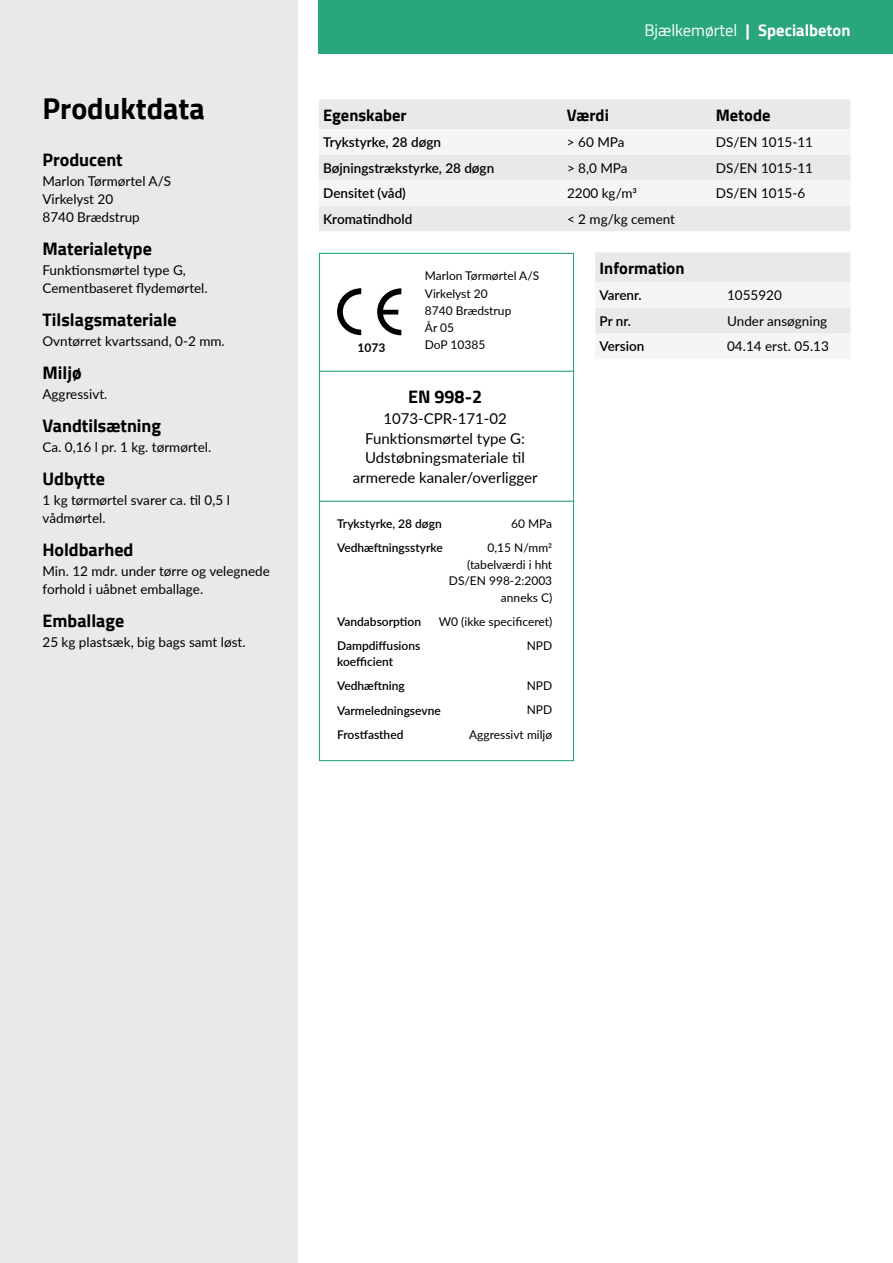
<style>
.page{position:relative;width:893px;height:1263px;background:#fff}
.page>*{position:absolute;margin:0;border:0;box-sizing:border-box;transform-origin:0 0}
.t1{font:700 30px "Cairo";color:#000}
.t2{font:700 18px "Cairo";color:#000}
.t3{font:700 16.5px "Cairo";color:#000}
.t4{font:700 16.5px "Cairo";color:#fff}
.t5{font:15px/19.5px "Lato";color:#000;text-align:center}
.t6{font:13.5px/18px "Lato";color:#000}
.t7{font:600 13.5px "Lato";color:#000}
.t8{font:12px/17.2px "Lato";color:#000;text-align:right}
.t9{font:600 12px/24.2px "Lato";color:#000}
.t10{font:700 12px "Lato";color:#000}
.s1{font-weight:400}
</style>
<div class="page">
<div style="left:0;top:0;width:298px;height:1263px;background:#e9e9ea"></div>
<div style="left:319px;top:0;width:574px;height:53px;background:#29a67a"></div>
<svg style="left:595px;top:252px;width:255px;height:106px"></svg>
<div style="left:319px;top:99px;width:531px;height:132px;background:#e9e9ea"></div>
<svg style="left:319px;top:129px;width:531px;height:77px"></svg>
<div style="left:319px;top:253px;width:255px;height:508px;border:1px solid #29a67a"></div>
<svg style="left:337px;top:288px;width:24px;height:47px"></svg>
<svg style="left:377px;top:288px;width:24px;height:47px"></svg>
<hr style="left:319px;top:371px;width:254px;height:1px;background:#29a67a">
<hr style="left:319px;top:501px;width:254px;height:1px;background:#29a67a">
<h1 class="t1" style="left:43px;top:91px;width:164px">Produktdata</h1>
<h2 class="t2" style="left:43px;top:149px;width:82px">Producent</h2>
<p class="t6" style="left:43px;top:172px;width:130px">Marlon Tørmørtel A/S<br>Virkelyst 20<br>8740 Brædstrup</p>
<h2 class="t2" style="left:43px;top:238px;width:111px">Materialetype</h2>
<p class="t6" style="left:43px;top:261px;width:167px">Funktionsmørtel type G,<br>Cementbaseret flydemørtel.</p>
<h2 class="t2" style="left:43px;top:309px;width:136px">Tilslagsmateriale</h2>
<p class="t6" style="left:43px;top:332px;width:184px">Ovntørret kvartssand, 0-2 mm.</p>
<h2 class="t2" style="left:43px;top:362px;width:41px">Miljø</h2>
<p class="t6" style="left:43px;top:385px;width:66px">Aggressivt.</p>
<h2 class="t2" style="left:43px;top:415px;width:120px">Vandtilsætning</h2>
<p class="t6" style="left:43px;top:438px;width:170px">Ca. 0,16 l pr. 1 kg. tørmørtel.</p>
<h2 class="t2" style="left:43px;top:468px;width:64px">Udbytte</h2>
<p class="t6" style="left:43px;top:491px;width:189px">1 kg tørmørtel svarer ca. til 0,5 l vådmørtel.</p>
<h2 class="t2" style="left:43px;top:539px;width:93px">Holdbarhed</h2>
<p class="t6" style="left:43px;top:562px;width:229px">Min. 12 mdr. under tørre og velegnede forhold i uåbnet emballage.</p>
<h2 class="t2" style="left:43px;top:610px;width:83px">Emballage</h2>
<p class="t6" style="left:43px;top:633px;width:205px">25 kg plastsæk, big bags samt løst.</p>
<p class="t4" style="left:644px;top:21px;width:208px"><span class="s1">Bjælkemørtel</span> | Specialbeton</p>
<p class="t3" style="left:323px;top:106px;width:85px">Egenskaber</p>
<p class="t3" style="left:567px;top:106px;width:43px">Værdi</p>
<p class="t3" style="left:716px;top:106px;width:56px">Metode</p>
<p class="t7" style="left:323px;top:133px;width:119px">Trykstyrke, 28 døgn</p>
<p class="t6" style="left:567px;top:133px;width:59px">&gt; 60 MPa</p>
<p class="t6" style="left:716px;top:133px;width:99px">DS/EN 1015-11</p>
<p class="t7" style="left:323px;top:158px;width:173px">Bøjningstrækstyrke, 28 døgn</p>
<p class="t6" style="left:567px;top:158px;width:62px">&gt; 8,0 MPa</p>
<p class="t6" style="left:716px;top:158px;width:99px">DS/EN 1015-11</p>
<p class="t7" style="left:323px;top:184px;width:84px">Densitet (våd)</p>
<p class="t6" style="left:567px;top:184px;width:71px">2200 kg/m3</p>
<p class="t6" style="left:716px;top:184px;width:91px">DS/EN 1015-6</p>
<p class="t7" style="left:323px;top:209px;width:91px">Kromatindhold</p>
<p class="t6" style="left:567px;top:209px;width:110px">&lt; 2 mg/kg cement</p>
<p class="t10" style="left:358px;top:339px;width:29px">1073</p>
<p class="t8" style="left:425px;top:267px;width:116px;text-align:left">Marlon Tørmørtel A/S<br>Virkelyst 20<br>8740 Brædstrup<br>År 05<br>DoP 10385</p>
<h2 class="t2" style="left:408px;top:386px;width:76px">EN 998-2</h2>
<p class="t5" style="left:353px;top:408px;width:186px">1073-CPR-171-02<br>Funktionsmørtel type G:<br>Udstøbningsmateriale til armerede kanaler/overligger</p>
<p class="t9" style="left:337px;top:511px;width:107px">Trykstyrke, 28 døgn<br>Vedhæftningsstyrke</p>
<p class="t8" style="left:488px;top:511px;width:66px;line-height:24.2px">60 MPa<br>0,15 N/mm2</p>
<p class="t8" style="left:449px;top:555px;width:105px;line-height:16.5px">(tabelværdi i hht<br>DS/EN 998-2:2003 anneks C)</p>
<p class="t8" style="left:439px;top:609px;width:115px;line-height:24.2px">W0 (ikke specificeret)<br>NPD</p>
<p class="t8" style="left:469px;top:673px;width:85px;line-height:24.2px">NPD<br>NPD<br>Aggressivt miljø</p>
<p class="t9" style="left:337px;top:609px;width:86px">Vandabsorption<br>Dampdiffusions</p>
<p class="t9" style="left:337px;top:649px;width:105px">koefficient<br>Vedhæftning<br>Varmeledningsevne<br>Frostfasthed</p>
<p class="t3" style="left:600px;top:259px;width:86px">Information</p>
<p class="t7" style="left:600px;top:286px;width:44px">Varenr.</p>
<p class="t6" style="left:727px;top:286px;width:56px">1055920</p>
<p class="t7" style="left:600px;top:311px;width:33px">Pr nr.</p>
<p class="t6" style="left:727px;top:311px;width:102px">Under ansøgning</p>
<p class="t7" style="left:600px;top:337px;width:46px">Version</p>
<p class="t6" style="left:727px;top:337px;width:103px">04.14 erst. 05.13</p>
</div>
